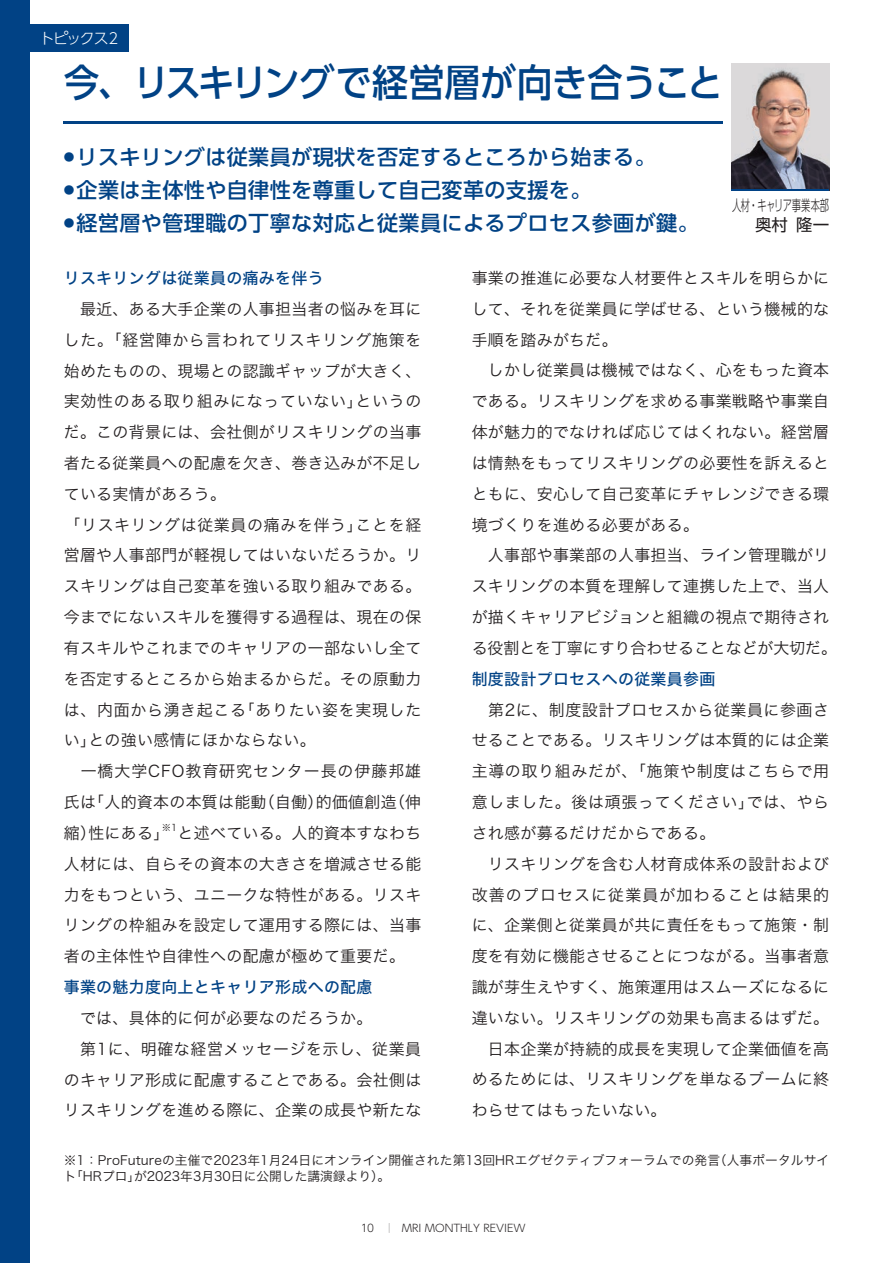
<style>
.page{position:relative;width:893px;height:1263px;background:#fff}
.page>*{position:absolute;margin:0;border:0;box-sizing:border-box;transform-origin:0 0}
.t1{font:500 38.25px "UD Shin Go Pro";letter-spacing:-.025em;color:#014285;scale:.93 1}
.t2{font:500 21px "UD Shin Go Pro";letter-spacing:.02em;color:#014285}
.t3{font:16.5px "UD Shin Go Pro";color:#231f20}
.t4{font:15.9px/30.8px "Hira Kaku Std W3";letter-spacing:.02em;color:#231f20}
.t5{font:15.9px "Hira Kaku Std W5";letter-spacing:.02em;color:#014285}
.t6{font:300 15px "UD Shin Go Pro";letter-spacing:-.04em;color:#231f20;scale:.62 1}
.t7{font:300 15px "UD Shin Go Pro";letter-spacing:-.08em;color:#fff}
.t8{font:12.75px/16.5px "Hira Kaku Std W3";letter-spacing:.005em;color:#231f20}
.t9{font:300 10.5px "UD Shin Go Pro";color:#231f20}
.t10{font:9.3px "Hira Kaku Std W3";color:#231f20}
.s1{font-family:"Axis Std";font-weight:200}
</style>
<div class="page">
<hr style="left:64px;top:121px;width:659px;height:2px;background:#014285">
<div style="left:0;top:0;width:30px;height:1263px;background:#014285"></div>
<img style="left:731px;top:64px;width:98px;height:125px">
<div style="left:0;top:24px;width:128px;height:28px;background:#014285"></div>
<hr style="left:731px;top:189px;width:98px;height:1px;background:#014285">
<p class="t7" style="left:40px;top:26px;width:80px">トピックス2</p>
<h1 class="t1" style="left:64px;top:52px;width:710px">今、リスキリングで経営層が向き合うこと</h1>
<h2 class="t2" style="left:64px;top:140px;width:593px"><sup>●</sup> リスキリングは従業員が現状を否定するところから始まる。</h2>
<h2 class="t2" style="left:64px;top:173px;width:529px"><sup>●</sup> 企業は主体性や自律性を尊重して自己変革の支援を。</h2>
<h2 class="t2" style="left:64px;top:206px;width:636px"><sup>●</sup> 経営層や管理職の丁寧な対応と従業員によるプロセス参画が鍵。</h2>
<p class="t6" style="left:732px;top:193px;width:158px">人材・キャリア事業本部</p>
<p class="t3" style="left:755px;top:212px;width:76px">奥村隆一</p>
<p class="t5" style="left:64px;top:266px;width:261px">リスキリングは従業員の痛みを伴う</p>
<p class="t4" style="left:64px;top:293px;width:359px">　最近、ある大手企業の人事担当者の悩みを耳にした。「経営陣から言われてリスキリング施策を始めたものの、現場との認識ギャップが大きく、実効性のある取り組みになっていない」というのだ。この背景には、会社側がリスキリングの当事者たる従業員への配慮を欠き、巻き込みが不足している実情があろう。<br>　「リスキリングは従業員の痛みを伴う」ことを経営層や人事部門が軽視してはいないだろうか。リスキリングは自己変革を強いる取り組みである。今までにないスキルを獲得する過程は、現在の保有スキルやこれまでのキャリアの一部ないし全てを否定するところから始まるからだ。その原動力は、内面から湧き起こる「ありたい姿を実現したい」との強い感情にほかならない。<br>　一橋大学CFO教育研究センター長の伊藤邦雄氏は「人的資本の本質は能動（自働）的価値創造（伸縮）性にある」</p>
<p class="t10" style="left:162px;top:821px;width:17px">※1</p>
<p class="t4" style="left:64px;top:817px;width:359px;text-align:justify;text-indent:114px">と述べている。人的資本すなわち人材には、自らその資本の大きさを増減させる能力をもつという、ユニークな特性がある。リスキリングの枠組みを設定して運用する際には、当事者の主体性や自律性への配慮が極めて重要だ。</p>
<p class="t5" style="left:64px;top:975px;width:310px">事業の魅力度向上とキャリア形成への配慮</p>
<p class="t4" style="left:64px;top:1002px;width:359px">　では、具体的に何が必要なのだろうか。<br>　第1に、明確な経営メッセージを示し、従業員のキャリア形成に配慮することである。会社側はリスキリングを進める際に、企業の成長や新たな</p>
<p class="t4" style="left:472px;top:262px;width:367px">事業の推進に必要な人材要件とスキルを明らかにして、それを従業員に学ばせる、という機械的な手順を踏みがちだ。<br>　しかし従業員は機械ではなく、心をもった資本である。リスキリングを求める事業戦略や事業自体が魅力的でなければ応じてはくれない。経営層は情熱をもってリスキリングの必要性を訴えるとともに、安心して自己変革にチャレンジできる環境づくりを進める必要がある。<br>　人事部や事業部の人事担当、ライン管理職がリスキリングの本質を理解して連携した上で、当人が描くキャリアビジョンと組織の視点で期待される役割とを丁寧にすり合わせることなどが大切だ。</p>
<p class="t5" style="left:472px;top:667px;width:245px">制度設計プロセスへの従業員参画</p>
<p class="t4" style="left:472px;top:694px;width:359px">　第2に、制度設計プロセスから従業員に参画させることである。リスキリングは本質的には企業主導の取り組みだが、「施策や制度はこちらで用意しました。後は頑張ってください」では、やらされ感が募るだけだからである。<br>　リスキリングを含む人材育成体系の設計および改善のプロセスに従業員が加わることは結果的に、企業側と従業員が共に責任をもって施策・制度を有効に機能させることにつながる。当事者意識が芽生えやすく、施策運用はスムーズになるに違いない。リスキリングの効果も高まるはずだ。　日本企業が持続的成長を実現して企業価値を高めるためには、リスキリングを単なるブームに終わらせてはもったいない。</p>
<p class="t8" style="left:64px;top:1151px;width:767px">※1：ProFutureの主催で2023年1月24日にオンライン開催された第13回HRエグゼクティブフォーラムでの発言（人事ポータルサイト「HRプロ」が2023年3月30日に公開した講演録より）。</p>
<p class="t9" style="left:361px;top:1219px;width:166px">10 <span class="s1">｜</span> MRI MONTHLY REVIEW</p>
</div>
